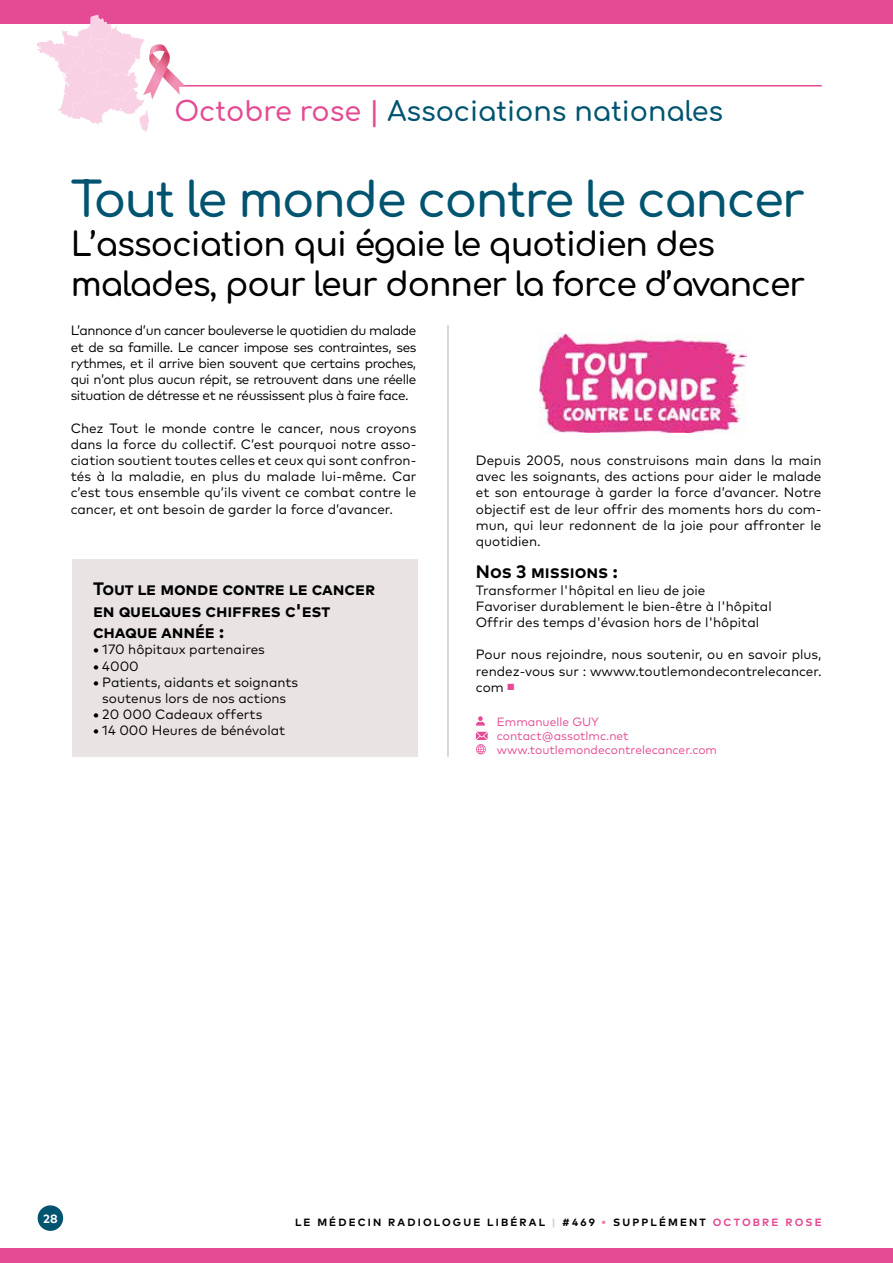
<style>
.page{position:relative;width:893px;height:1263px;background:#fff}
.page>*{position:absolute;margin:0;border:0;box-sizing:border-box;transform-origin:0 0}
.t1{font:600 48px "Comfortaa";letter-spacing:-.03em;color:#005470}
.t2{font:600 33px/39.6px "Comfortaa";letter-spacing:-.03em;color:#000}
.t3{font:600 27px "Comfortaa";color:#005470}
.t4{font:700 18px/21.6px "Mark Pro";letter-spacing:-.01em;color:#000}
.t5{font:13.5px/16.2px "Mark Pro";color:#000;text-align:justify}
.t6{font:12px/14.4px "Mark Pro";color:#e44b94}
.t7{font:700 12px "Mark Pro";color:#fff}
.t8{font:700 10.5px "Mark Pro";letter-spacing:.205em;color:#000}
.s1{color:#e44b94}
.s2{font-weight:700}
.s3{color:#d4cac8}
.s4{color:#ee7ba5}
</style>
<div class="page">
<div style="left:0;top:0;width:893px;height:23px;background:#e44b94"></div>
<div style="left:0;top:1248px;width:893px;height:15px;background:#e44b94"></div>
<div style="left:38px;top:1205px;width:25px;height:26px;background:#005470;border-radius:50%"></div>
<hr style="left:174px;top:85px;width:648px;height:2px;background:#e44b94">
<svg style="left:37px;top:15px;width:149px;height:116px"></svg>
<hr style="left:447px;top:325px;width:2px;height:432px;background:#d4cac8">
<svg style="left:476px;top:716px;width:9px;height:9px"></svg>
<svg style="left:476px;top:732px;width:12px;height:22px"></svg>
<div style="left:72px;top:559px;width:346px;height:198px;background:#e9e4e3"></div>
<img style="left:539px;top:334px;width:208px;height:99px">
<h3 class="t3" style="left:174px;top:97px;width:550px"><span class="s1">Octobre rose |</span> Associations nationales</h3>
<h1 class="t1" style="left:71px;top:174px;width:736px">Tout le monde contre le cancer</h1>
<h2 class="t2" style="left:71px;top:226px;width:736px">L’association qui égaie le quotidien des malades, pour leur donner la force d’avancer</h2>
<p class="t5" style="left:71px;top:322px;width:347px">L’annonce d’un cancer bouleverse le quotidien du malade et de sa famille. Le cancer impose ses contraintes, ses rythmes, et il arrive bien souvent que certains proches, qui n’ont plus aucun répit, se retrouvent dans une réelle situation de détresse et ne réussissent plus à faire face.</p>
<p class="t5" style="left:71px;top:419px;width:347px">Chez Tout le monde contre le cancer, nous croyons dans la force du collectif. C’est pourquoi notre asso&shy;ciation soutient toutes celles et ceux qui sont confron&shy;tés à la maladie, en plus du malade lui-même. Car c’est tous ensemble qu’ils vivent ce combat contre le cancer, et ont besoin de garder la force d’avancer.</p>
<p class="t5" style="left:476px;top:452px;width:347px">Depuis 2005, nous construisons main dans la main avec les soignants, des actions pour aider le malade et son entourage à garder la force d’avancer. Notre objectif est de leur offrir des moments hors du com&shy;mun, qui leur redonnent de la joie pour affronter le quotidien.</p>
<h3 class="t4" style="left:476px;top:561px;width:143px">Nos 3 missions :</h3>
<p class="t5" style="left:476px;top:581px;width:297px;text-align:left">Transformer l'hôpital en lieu de joie<br>Favoriser durablement le bien-être à l'hôpital<br>Offrir des temps d'évasion hors de l'hôpital</p>
<p class="t5" style="left:476px;top:646px;width:347px">Pour nous rejoindre, nous soutenir, ou en savoir plus, rendez-vous sur : wwww.toutlemondecontrelecancer. com <span class="s1">■</span></p>
<p class="t6" style="left:497px;top:714px;width:222px">Emmanuelle GUY contact@assotlmc.net www.toutlemondecontrelecancer.com</p>
<h3 class="t4" style="left:93px;top:577px;width:284px">Tout le monde contre le cancer en quelques chiffres c'est chaque année :</h3>
<p class="t5" style="left:93px;top:641px;width:173px"><span class="s2">•</span> 170 hôpitaux partenaires</p>
<p class="t5" style="left:93px;top:657px;width:47px"><span class="s2">•</span> 4000</p>
<p class="t5" style="left:93px;top:674px;width:207px;text-align:center"><span class="s2">•</span> Patients, aidants et soignants soutenus lors de nos actions</p>
<p class="t5" style="left:93px;top:706px;width:171px"><span class="s2">•</span> 20 000 Cadeaux offerts</p>
<p class="t5" style="left:93px;top:722px;width:194px"><span class="s2">•</span> 14 000 Heures de bénévolat</p>
<p class="t7" style="left:43px;top:1210px;width:16px">28</p>
<p class="t8" style="left:295px;top:1215px;width:528px">LE MÉDECIN RADIOLOGUE LIBÉRAL <span class="s3">|</span> #469 <span class="s4">•</span> SUPPLÉMENT <span class="s1">OCTOBRE ROSE</span></p>
</div>
